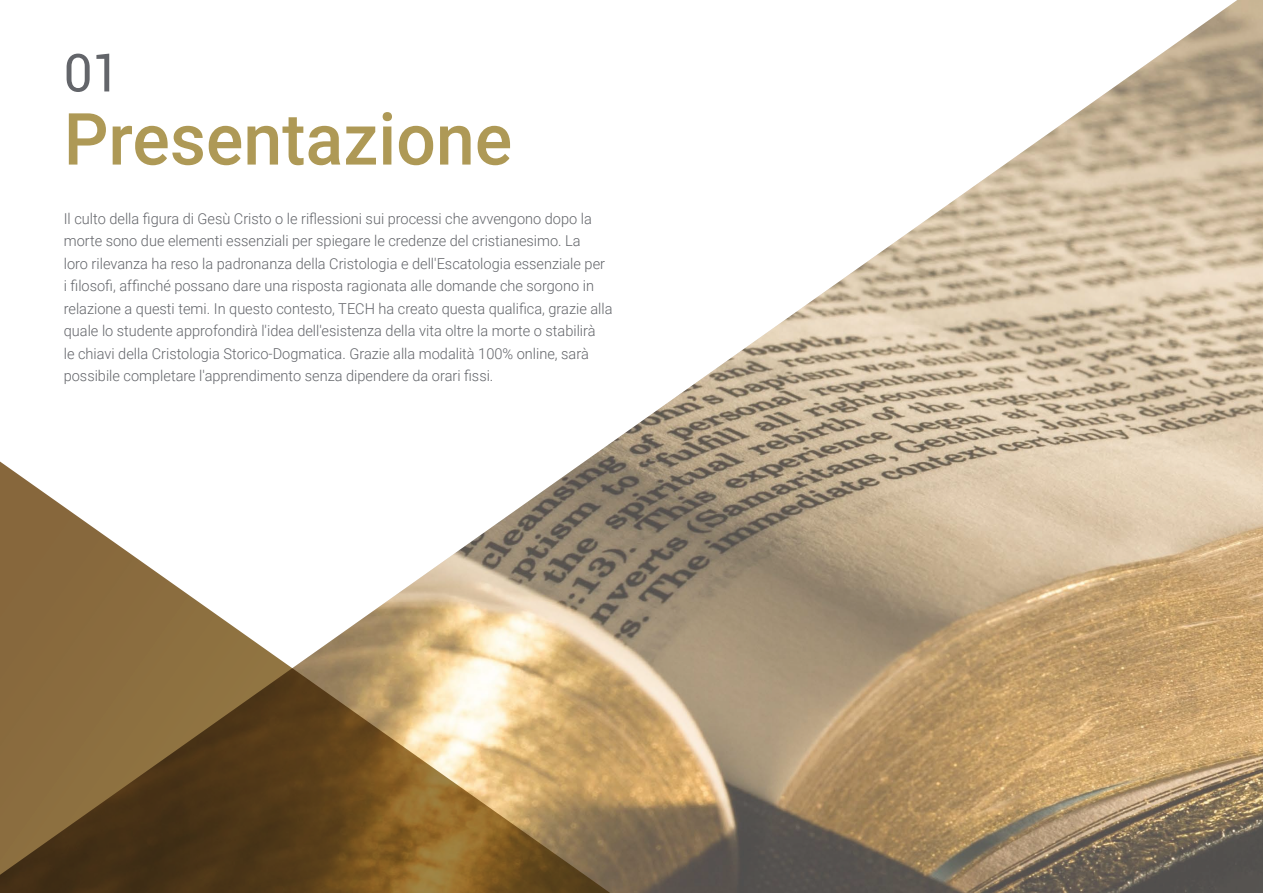
<style>
.page{position:relative;width:1263px;height:893px;background:#fff}
.page>*{position:absolute;margin:0;border:0;box-sizing:border-box;transform-origin:0 0}
.Portadilla{font:500 72px "Roboto";color:#ae9956}
.t1{font:52.5px "Roboto";color:#63656a}
.Texto_Simple{font:300 15px/22.5px "Roboto";color:#63656a}
</style>
<div class="page">
<img style="left:606px;top:0;width:657px;height:893px">
<svg style="left:0;top:446px;width:640px;height:447px"></svg>
<p class="t1" style="left:64px;top:36px;width:58px">01</p>
<p class="Portadilla" style="left:64px;top:89px;width:450px">Presentazione</p>
<p class="Texto_Simple" style="left:64px;top:207px;width:550px">Il culto della figura di Gesù Cristo o le riflessioni sui processi che avvengono dopo la morte sono due elementi essenziali per spiegare le credenze del cristianesimo. La<br>loro rilevanza ha reso la padronanza della Cristologia e dell'Escatologia essenziale per<br>i filosofi, affinché possano dare una risposta ragionata alle domande che sorgono in relazione a questi temi. In questo contesto, TECH ha creato questa qualifica, grazie alla quale lo studente approfondirà l'idea dell'esistenza della vita oltre la morte o stabilirà<br>le chiavi della Cristologia Storico-Dogmatica. Grazie alla modalità 100% online, sarà possibile completare l'apprendimento senza dipendere da orari fissi.</p>
</div>
